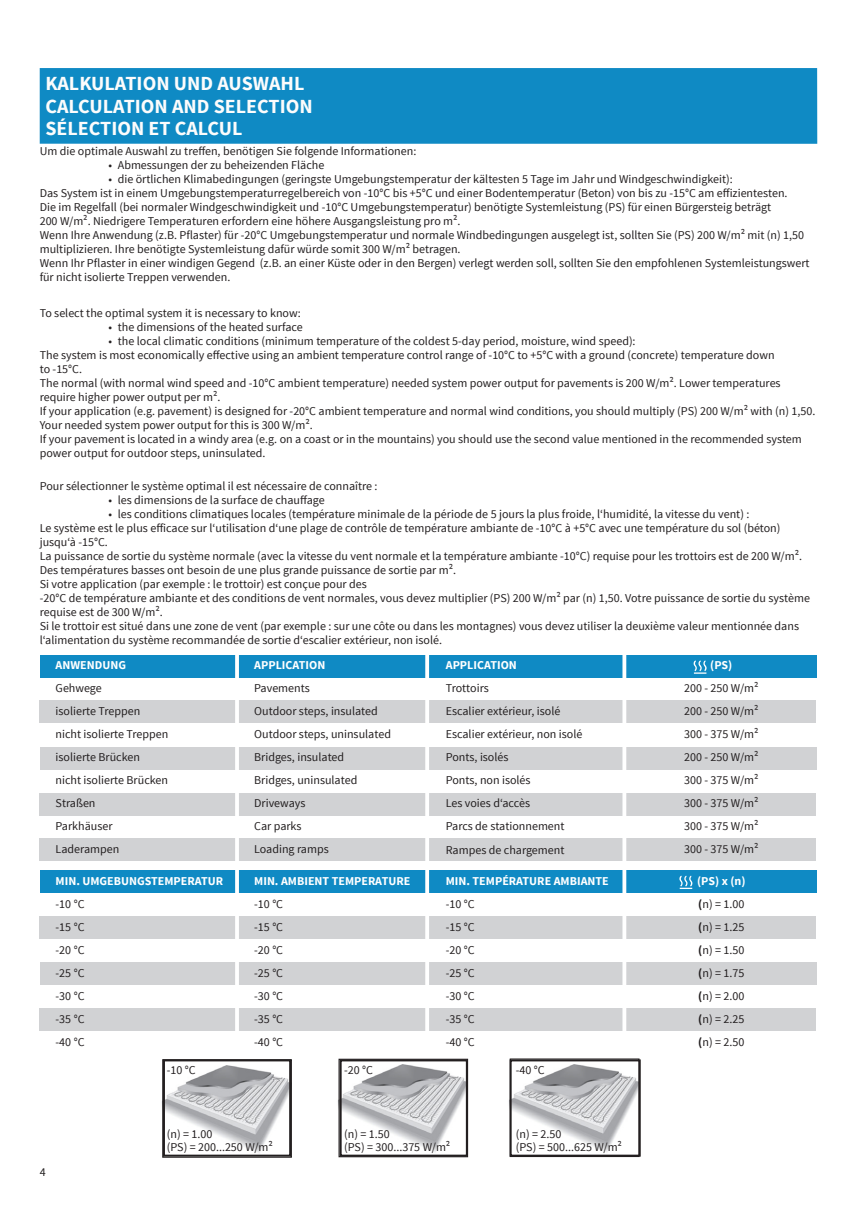
<style>
.page{position:relative;width:857px;height:1225px;background:#fff}
.page>*{position:absolute;margin:0;border:0;box-sizing:border-box;transform-origin:0 0}
.t1{font:700 20px "Source Sans Pro";color:#fcfcfc}
.t2{font:12px/23px "Source Sans Pro";color:#231f20}
.t3{font:700 12px "Source Sans Pro";color:#fff}
.s1{font-weight:700;color:#fff}
.s2{font-weight:700}
</style>
<div class="page">
<div style="left:40px;top:68px;width:776px;height:76px;background:#0f8ac4"></div>
<div style="left:40px;top:1008px;width:775px;height:22px;background:#d1d2d4"></div>
<div style="left:40px;top:870px;width:776px;height:22px;background:#0f8ac4"></div>
<div style="left:40px;top:962px;width:776px;height:22px;background:#d1d2d4"></div>
<div style="left:40px;top:916px;width:775px;height:22px;background:#d1d2d4"></div>
<hr style="left:622px;top:867px;width:4px;height:170px;background:#fff">
<hr style="left:235px;top:867px;width:4px;height:170px;background:#fff">
<hr style="left:425px;top:867px;width:4px;height:170px;background:#fff">
<svg style="left:679px;top:875px;width:13px;height:14px"></svg>
<div style="left:40px;top:838px;width:775px;height:22px;background:#d1d2d4"></div>
<div style="left:40px;top:793px;width:775px;height:22px;background:#d1d2d4"></div>
<div style="left:40px;top:655px;width:776px;height:22px;background:#0f8ac4"></div>
<div style="left:40px;top:747px;width:776px;height:22px;background:#d1d2d4"></div>
<div style="left:40px;top:701px;width:775px;height:22px;background:#d1d2d4"></div>
<hr style="left:622px;top:652px;width:4px;height:210px;background:#fff">
<hr style="left:235px;top:652px;width:4px;height:210px;background:#fff">
<hr style="left:425px;top:652px;width:4px;height:210px;background:#fff">
<svg style="left:693px;top:660px;width:13px;height:14px"></svg>
<img style="left:166px;top:1065px;width:122px;height:88px">
<div style="left:162px;top:1059px;width:130px;height:98px;border:1px solid #231f20"></div>
<div style="left:163px;top:1059px;width:128px;height:97px;border:2px solid #231f20"></div>
<img style="left:342px;top:1064px;width:122px;height:88px">
<div style="left:338px;top:1058px;width:130px;height:99px;border:1px solid #231f20"></div>
<div style="left:339px;top:1059px;width:128px;height:97px;border:2px solid #231f20"></div>
<img style="left:512px;top:1064px;width:125px;height:88px">
<div style="left:509px;top:1058px;width:130px;height:99px;border:1px solid #231f20"></div>
<div style="left:509px;top:1059px;width:131px;height:97px;border:2px solid #231f20"></div>
<h1 class="t1" style="left:45px;top:71px;width:260px">KALKULATION UND AUSWAHL</h1>
<h1 class="t1" style="left:45px;top:94px;width:269px">CALCULATION AND SELECTION</h1>
<h1 class="t1" style="left:45px;top:115px;width:198px">SÉLECTION ET CALCUL</h1>
<p class="t2" style="left:40px;top:140px;width:378px">Um die optimale Auswahl zu treffen, benötigen Sie folgende Informationen:</p>
<p class="t2" style="left:108px;top:154px;width:217px">• Abmessungen der zu beheizenden Fläche</p>
<p class="t2" style="left:40px;top:173px;width:771px;line-height:14px;text-indent:69px">• die örtlichen Klimabedingungen (geringste Umgebungstemperatur der kältesten 5 Tage im Jahr und Windgeschwindigkeit):<br>Das System ist in einem Umgebungstemperaturregelbereich von -10°C bis +5°C und einer Bodentemperatur (Beton) von bis zu -15°C am effizientesten.<br>Die im Regelfall (bei normaler Windgeschwindigkeit und -10°C Umgebungstemperatur) benötigte Systemleistung (PS) für einen Bürgersteig beträgt<br>200 W/m². Niedrigere Temperaturen erfordern eine höhere Ausgangsleistung pro m².<br>Wenn Ihre Anwendung (z.B. Pflaster) für -20°C Umgebungstemperatur und normale Windbedingungen ausgelegt ist, sollten Sie (PS) 200 W/m² mit (n) 1,50 multiplizieren. Ihre benötigte Systemleistung dafür würde somit 300 W/m² betragen.<br>Wenn Ihr Pflaster in einer windigen Gegend (z.B. an einer Küste oder in den Bergen) verlegt werden soll, sollten Sie den empfohlenen Systemleistungswert für nicht isolierte Treppen verwenden.</p>
<p class="t2" style="left:40px;top:302px;width:262px">To select the optimal system it is necessary to know:</p>
<p class="t2" style="left:108px;top:316px;width:196px">• the dimensions of the heated surface</p>
<p class="t2" style="left:40px;top:334px;width:776px;line-height:14px;text-indent:69px">• the local climatic conditions (minimum temperature of the coldest 5-day period, moisture, wind speed):<br>The system is most economically effective using an ambient temperature control range of -10°C to +5°C with a ground (concrete) temperature down<br>to -15°C.<br>The normal (with normal wind speed and -10°C ambient temperature) needed system power output for pavements is 200 W/m². Lower temperatures require higher power output per m².<br>If your application (e.g. pavement) is designed for -20°C ambient temperature and normal wind conditions, you should multiply (PS) 200 W/m² with (n) 1,50.<br>Your needed system power output for this is 300 W/m².<br>If your pavement is located in a windy area (e.g. on a coast or in the mountains) you should use the second value mentioned in the recommended system power output for outdoor steps, uninsulated.</p>
<p class="t2" style="left:40px;top:475px;width:339px">Pour sélectionner le système optimal il est nécessaire de connaître :</p>
<p class="t2" style="left:108px;top:489px;width:218px">• les dimensions de la surface de chauffage</p>
<p class="t2" style="left:40px;top:507px;width:771px;line-height:14px;text-indent:69px">• les conditions climatiques locales (température minimale de la période de 5 jours la plus froide, l‘humidité, la vitesse du vent) :<br>Le système est le plus efficace sur l‘utilisation d‘une plage de contrôle de température ambiante de -10°C à +5°C avec une température du sol (béton) jusqu‘à -15°C.<br>La puissance de sortie du système normale (avec la vitesse du vent normale et la température ambiante -10°C) requise pour les trottoirs est de 200 W/m².<br>Des températures basses ont besoin de une plus grande puissance de sortie par m².<br>Si votre application (par exemple : le trottoir) est conçue pour des<br>-20°C de température ambiante et des conditions de vent normales, vous devez multiplier (PS) 200 W/m² par (n) 1,50. Votre puissance de sortie du système requise est de 300 W/m².<br>Si le trottoir est situé dans une zone de vent (par exemple : sur une côte ou dans les montagnes) vous devez utiliser la deuxième valeur mentionnée dans l‘alimentation du système recommandée de sortie d‘escalier extérieur, non isolé.</p>
<p class="t3" style="left:445px;top:657px;width:73px">APPLICATION</p>
<p class="t2" style="left:445px;top:677px;width:138px">Trottoirs<br>Escalier extérieur, isolé<br>Escalier extérieur, non isolé<br>Ponts, isolés<br>Ponts, non isolés<br>Les voies d‘accès<br>Parcs de stationnement<br>Rampes de chargement</p>
<p class="t3" style="left:445px;top:873px;width:164px">MIN. TEMPÉRATURE AMBIANTE</p>
<p class="t2" style="left:445px;top:892px;width:30px;text-align:justify">-10 °C -15 °C -20 °C -25 °C -30 °C -35 °C -40 °C</p>
<p class="t3" style="left:710px;top:657px;width:24px">(PS)</p>
<p class="t2" style="left:683px;top:677px;width:76px;text-align:justify">200 - 250 W/m²<br>200 - 250 W/m²<br>300 - 375 W/m²<br>200 - 250 W/m²<br>300 - 375 W/m²<br>300 - 375 W/m²<br>300 - 375 W/m²<br>300 - 375 W/m²</p>
<p class="t3" style="left:56px;top:657px;width:72px">ANWENDUNG</p>
<p class="t2" style="left:56px;top:677px;width:114px">Gehwege<br>isolierte Treppen nicht isolierte Treppen isolierte Brücken nicht isolierte Brücken<br>Straßen<br>Parkhäuser<br>Laderampen</p>
<p class="t3" style="left:56px;top:873px;width:169px">MIN. UMGEBUNGSTEMPERATUR</p>
<p class="t2" style="left:56px;top:892px;width:30px;text-align:justify">-10 °C -15 °C -20 °C -25 °C -30 °C -35 °C -40 °C</p>
<p class="t3" style="left:254px;top:657px;width:73px">APPLICATION</p>
<p class="t2" style="left:254px;top:677px;width:138px">Pavements<br>Outdoor steps, insulated<br>Outdoor steps, uninsulated<br>Bridges, insulated<br>Bridges, uninsulated<br>Driveways<br>Car parks<br>Loading ramps</p>
<p class="t3" style="left:254px;top:873px;width:157px">MIN. AMBIENT TEMPERATURE</p>
<p class="t2" style="left:254px;top:892px;width:30px;text-align:justify">-10 °C -15 °C -20 °C -25 °C -30 °C -35 °C -40 °C</p>
<p class="t2" style="left:696px;top:869px;width:50px;text-align:justify"><span class="s1">(PS) x (n) </span><span class="s2">(</span>n) = 1.00 <span class="s2">(</span>n) = 1.25 <span class="s2">(</span>n) = 1.50 <span class="s2">(</span>n) = 1.75 <span class="s2">(</span>n) = 2.00 <span class="s2">(</span>n) = 2.25 <span class="s2">(</span>n) = 2.50</p>
<p class="t2" style="left:40px;top:1160px;width:7px">4</p>
<p class="t2" style="left:167px;top:1058px;width:30px">-10 °C</p>
<p class="t2" style="left:167px;top:1127px;width:108px;line-height:12.8px">(n) = 1.00<br>(PS) = 200...250 W/m²</p>
<p class="t2" style="left:344px;top:1058px;width:30px">-20 °C</p>
<p class="t2" style="left:344px;top:1127px;width:108px;line-height:12.8px">(n) = 1.50<br>(PS) = 300...375 W/m²</p>
<p class="t2" style="left:515px;top:1058px;width:30px">-40 °C</p>
<p class="t2" style="left:515px;top:1127px;width:108px;line-height:12.8px">(n) = 2.50<br>(PS) = 500...625 W/m²</p>
</div>
